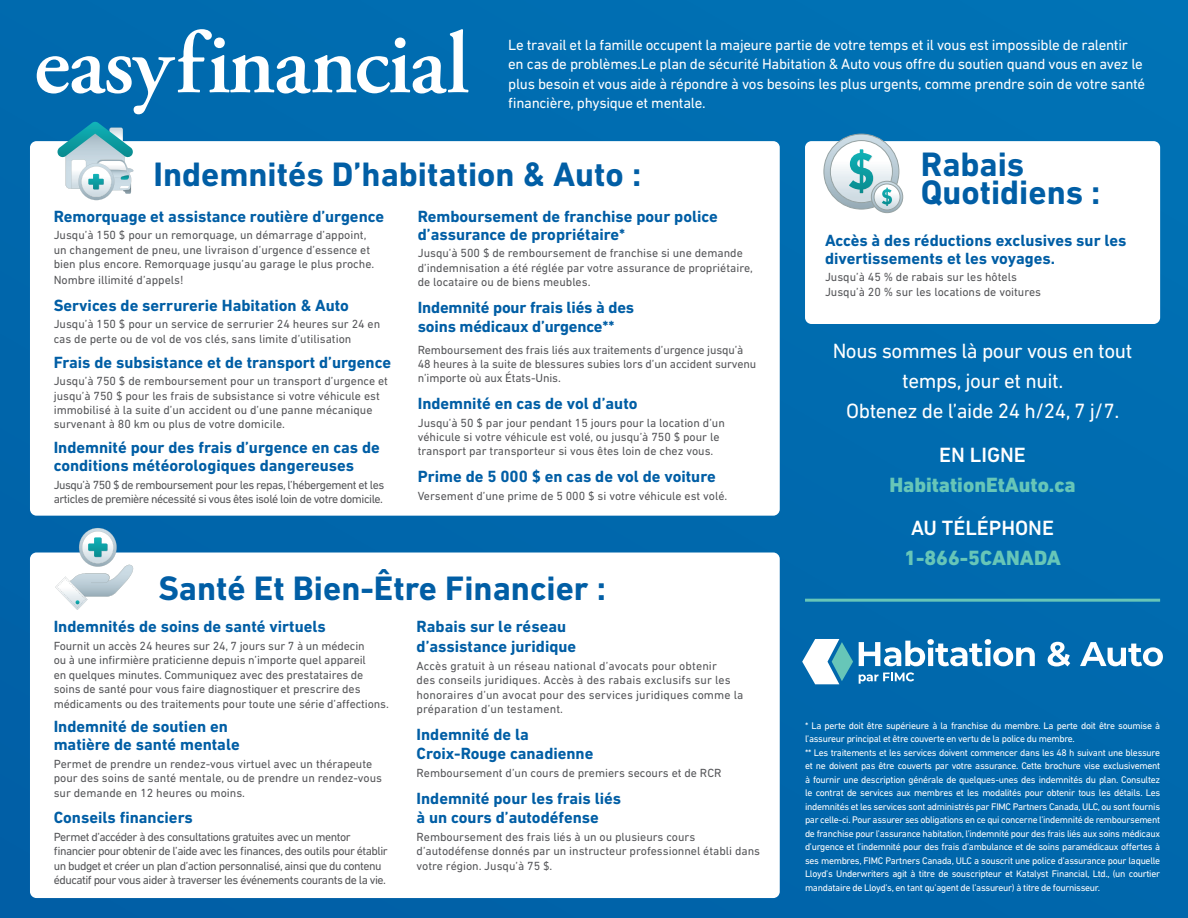
<style>
.page{position:relative;width:1188px;height:918px;background:#006aae}
.page>*{position:absolute;margin:0;border:0;box-sizing:border-box;transform-origin:0 0}
.t1{font:700 34.5px/28.5px "DIN Next LT Pro";color:#015ea5}
.t2{font:21px/30px "DIN Next LT Pro";letter-spacing:-.02em;color:#fff;text-align:center}
.t3{font:800 21px "DIN Next LT Pro";color:#67c6b8}
.t4{font:500 21px "DIN Next LT Pro";color:#fff}
.t5{font:700 16.5px/18px "DIN Next LT Pro";color:#015ea5}
.t6{font:15px/19.5px "DIN Next LT Pro";letter-spacing:-.02em;color:#fff}
.t7{font:12px/14.4px "DIN Next LT Pro";color:#555659}
.t8{font:12px/14.4px "DIN Next LT Pro";letter-spacing:-.04em;color:#555659}
.t9{font:9.75px/13.5px "DIN Next LT Pro";letter-spacing:-.03em;color:#fff}
</style>
<div class="page">
<div style="left:30px;top:141px;width:750px;height:375px;background:#fff;border-radius:6px"></div>
<div style="left:30px;top:553px;width:750px;height:345px;background:#fff;border-radius:6px"></div>
<div style="left:805px;top:141px;width:355px;height:183px;background:#fff;border-radius:6px"></div>
<svg style="left:57px;top:122px;width:77px;height:78px"></svg>
<svg style="left:55px;top:528px;width:78px;height:82px"></svg>
<svg style="left:824px;top:134px;width:79px;height:79px"></svg>
<hr style="left:805px;top:599px;width:355px;height:3px;background:#67c6b8">
<svg style="left:802px;top:639px;width:51px;height:45px"></svg>
<svg style="left:859px;top:672px;width:55px;height:12px"></svg>
<svg style="left:859px;top:639px;width:304px;height:27px"></svg>
<svg style="left:37px;top:29px;width:432px;height:85px"></svg>
<p class="t6" style="left:508px;top:35px;width:638px">Le travail et la famille occupent la majeure partie de votre temps et il vous est impossible de ralentir en cas de problèmes.Le plan de sécurité Habitation &amp; Auto vous offre du soutien quand vous en avez le plus besoin et vous aide à répondre à vos besoins les plus urgents, comme prendre soin de votre santé financière, physique et mentale.</p>
<h1 class="t1" style="left:154px;top:160px;width:489px">Indemnités D’habitation &amp; Auto :</h1>
<h3 class="t5" style="left:54px;top:207px;width:332px">Remorquage et assistance routière d’urgence</h3>
<p class="t7" style="left:54px;top:228px;width:322px">Jusqu’à 150 $ pour un remorquage, un démarrage d’appoint, un changement de pneu, une livraison d’urgence d’essence et bien plus encore. Remorquage jusqu’au garage le plus proche.</p>
<p class="t7" style="left:54px;top:273px;width:131px">Nombre illimité d’appels!</p>
<h3 class="t5" style="left:54px;top:296px;width:297px">Services de serrurerie Habitation &amp; Auto</h3>
<p class="t7" style="left:54px;top:317px;width:328px">Jusqu’à 150 $ pour un service de serrurier 24 heures sur 24 en cas de perte ou de vol de vos clés, sans limite d’utilisation</p>
<h3 class="t5" style="left:54px;top:353px;width:339px">Frais de subsistance et de transport d’urgence</h3>
<p class="t7" style="left:54px;top:374px;width:336px">Jusqu’à 750 $ de remboursement pour un transport d’urgence et jusqu’à 750 $ pour les frais de subsistance si votre véhicule est immobilisé à la suite d’un accident ou d’une panne mécanique survenant à 80 km ou plus de votre domicile.</p>
<h3 class="t5" style="left:54px;top:439px;width:328px">Indemnité pour des frais d’urgence en cas de conditions météorologiques dangereuses</h3>
<p class="t8" style="left:54px;top:477px;width:332px">Jusqu’à 750 $ de remboursement pour les repas, l’hébergement et les articles de première nécessité si vous êtes isolé loin de votre domicile.</p>
<h3 class="t5" style="left:418px;top:207px;width:302px">Remboursement de franchise pour police d’assurance de propriétaire*</h3>
<p class="t7" style="left:418px;top:246px;width:337px">Jusqu’à 500 $ de remboursement de franchise si une demande d’indemnisation a été réglée par votre assurance de propriétaire, de locataire ou de biens meubles.</p>
<h3 class="t5" style="left:418px;top:297px;width:218px;line-height:19.8px">Indemnité pour frais liés à des soins médicaux d’urgence**</h3>
<p class="t7" style="left:418px;top:342px;width:340px">Remboursement des frais liés aux traitements d’urgence jusqu’à<br>48 heures à la suite de blessures subies lors d’un accident survenu n’importe où aux États-Unis.</p>
<h3 class="t5" style="left:418px;top:394px;width:221px">Indemnité en cas de vol d’auto</h3>
<p class="t7" style="left:418px;top:415px;width:309px">Jusqu’à 50 $ par jour pendant 15 jours pour la location d’un véhicule si votre véhicule est volé, ou jusqu’à 750 $ pour le transport par transporteur si vous êtes loin de chez vous.</p>
<h3 class="t5" style="left:418px;top:467px;width:300px">Prime de 5 000 $ en cas de vol de voiture</h3>
<p class="t7" style="left:418px;top:488px;width:311px">Versement d’une prime de 5 000 $ si votre véhicule est volé.</p>
<h1 class="t1" style="left:158px;top:574px;width:449px">Santé Et Bien-Être Financier :</h1>
<h3 class="t5" style="left:54px;top:618px;width:274px">Indemnités de soins de santé virtuels</h3>
<p class="t7" style="left:54px;top:639px;width:337px">Fournit un accès 24 heures sur 24, 7 jours sur 7 à un médecin<br>ou à une infirmière praticienne depuis n’importe quel appareil<br>en quelques minutes. Communiquez avec des prestataires de soins de santé pour vous faire diagnostiquer et prescrire des médicaments ou des traitements pour toute une série d’affections.</p>
<h3 class="t5" style="left:54px;top:718px;width:188px">Indemnité de soutien en matière de santé mentale</h3>
<p class="t7" style="left:54px;top:757px;width:330px">Permet de prendre un rendez-vous virtuel avec un thérapeute pour des soins de santé mentale, ou de prendre un rendez-vous sur demande en 12 heures ou moins.</p>
<h3 class="t5" style="left:54px;top:809px;width:141px">Conseils financiers</h3>
<p class="t8" style="left:54px;top:830px;width:336px">Permet d’accéder à des consultations gratuites avec un mentor financier pour obtenir de l’aide avec les finances, des outils pour établir un budget et créer un plan d’action personnalisé, ainsi que du contenu éducatif pour vous aider à traverser les événements courants de la vie.</p>
<h3 class="t5" style="left:417px;top:617px;width:161px;line-height:19.8px">Rabais sur le réseau d’assistance juridique</h3>
<p class="t7" style="left:417px;top:658px;width:328px">Accès gratuit à un réseau national d’avocats pour obtenir<br>des conseils juridiques. Accès à des rabais exclusifs sur les honoraires d’un avocat pour des services juridiques comme la préparation d’un testament.</p>
<h3 class="t5" style="left:417px;top:724px;width:178px;line-height:19.8px">Indemnité de la<br>Croix-Rouge canadienne</h3>
<p class="t7" style="left:417px;top:766px;width:306px">Remboursement d’un cours de premiers secours et de RCR</p>
<h3 class="t5" style="left:417px;top:788px;width:206px;line-height:19.8px">Indemnité pour les frais liés à un cours d’autodéfense</h3>
<p class="t7" style="left:417px;top:830px;width:345px">Remboursement des frais liés à un ou plusieurs cours d’autodéfense donnés par un instructeur professionnel établi dans votre région. Jusqu’à 75 $.</p>
<h1 class="t1" style="left:921px;top:150px;width:181px">Rabais<br>Quotidiens :</h1>
<h3 class="t5" style="left:825px;top:231px;width:303px">Accès à des réductions exclusives sur les divertissements et les voyages.</h3>
<p class="t7" style="left:825px;top:270px;width:218px">Jusqu’à 45 % de rabais sur les hôtels<br>Jusqu’à 20 % sur les locations de voitures</p>
<h2 class="t2" style="left:833px;top:335px;width:301px">Nous sommes là pour vous en tout temps, jour et nuit.<br>Obtenez de l’aide 24 h/24, 7 j/7.</h2>
<h2 class="t4" style="left:939px;top:443px;width:88px">EN LIGNE</h2>
<h2 class="t3" style="left:889px;top:472px;width:188px">HabitationEtAuto.ca</h2>
<h2 class="t4" style="left:911px;top:516px;width:145px">AU TÉLÉPHONE</h2>
<h2 class="t3" style="left:904px;top:546px;width:158px">1-866-5CANADA</h2>
<p class="t9" style="left:805px;top:719px;width:357px">* La perte doit être supérieure à la franchise du membre. La perte doit être soumise à l’assureur principal et être couverte en vertu de la police du membre.<br>** Les traitements et les services doivent commencer dans les 48 h suivant une blessure et ne doivent pas être couverts par votre assurance. Cette brochure vise exclusivement à fournir une description générale de quelques-unes des indemnités du plan. Consultez le contrat de services aux membres et les modalités pour obtenir tous les détails. Les indemnités et les services sont administrés par FIMC Partners Canada, ULC, ou sont fournis par celle-ci. Pour assurer ses obligations en ce qui concerne l’indemnité de remboursement de franchise pour l’assurance habitation, l’indemnité pour des frais liés aux soins médicaux d’urgence et l’indemnité pour des frais d’ambulance et de soins paramédicaux offertes à ses membres, FIMC Partners Canada, ULC a souscrit une police d’assurance pour laquelle Lloyd’s Underwriters agit à titre de souscripteur et Katalyst Financial, Ltd., (un courtier mandataire de Lloyd’s, en tant qu’agent de l’assureur) à titre de fournisseur.</p>
</div>
